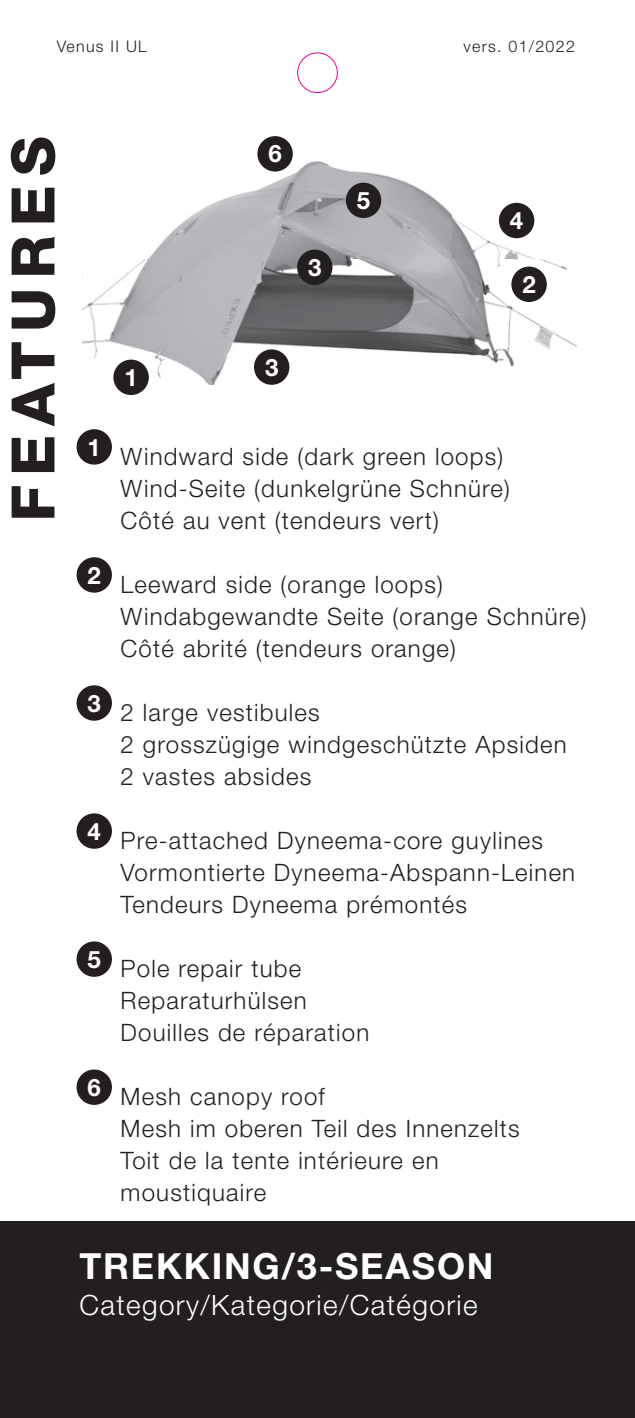
<style>
.page{position:relative;width:635px;height:1418px;background:#fff}
.page>*{position:absolute;margin:0;border:0;box-sizing:border-box;transform-origin:0 0}
.t1{font:800 60px "Helvetica Neue LT";letter-spacing:.15em;color:#231f20}
.t2{font:700 36px "Helvetica Neue LT";letter-spacing:.05em;color:#fff}
.t3{font:300 28px "Helvetica Neue LT";letter-spacing:.05em;color:#fff}
.t4{font:300 24px/32px "Helvetica Neue LT";letter-spacing:.05em;color:#231f20}
.t5{font:700 24px "Helvetica Neue LT";color:#fff}
.t6{font:300 16px "Helvetica Neue LT";letter-spacing:.08em;color:#231f20}
</style>
<div class="page">
<div style="left:77px;top:429px;width:35px;height:35px;background:#231f20;border-radius:50%"></div>
<div style="left:77px;top:557px;width:35px;height:35px;background:#231f20;border-radius:50%"></div>
<div style="left:77px;top:685px;width:35px;height:35px;background:#231f20;border-radius:50%"></div>
<div style="left:77px;top:813px;width:35px;height:35px;background:#231f20;border-radius:50%"></div>
<div style="left:77px;top:941px;width:35px;height:35px;background:#231f20;border-radius:50%"></div>
<div style="left:77px;top:1069px;width:35px;height:35px;background:#231f20;border-radius:50%"></div>
<div style="left:0;top:1221px;width:635px;height:196px;background:#231f20"></div>
<img style="left:82px;top:136px;width:494px;height:248px">
<div style="left:113px;top:359px;width:36px;height:36px;background:#231f20;border-radius:50%"></div>
<div style="left:511px;top:266px;width:36px;height:36px;background:#231f20;border-radius:50%"></div>
<div style="left:254px;top:349px;width:35px;height:36px;background:#231f20;border-radius:50%"></div>
<div style="left:499px;top:203px;width:35px;height:35px;background:#231f20;border-radius:50%"></div>
<div style="left:346px;top:183px;width:35px;height:35px;background:#231f20;border-radius:50%"></div>
<div style="left:257px;top:136px;width:36px;height:35px;background:#231f20;border-radius:50%"></div>
<div style="left:297px;top:249px;width:35px;height:36px;background:#231f20;border-radius:50%"></div>
<div style="left:297px;top:52px;width:41px;height:41px;border:1px solid #ed028c;border-radius:50%"></div>
<p class="t6" style="left:57px;top:37px;width:92px">Venus II UL</p>
<p class="t6" style="left:463px;top:37px;width:113px">vers. 01/2022</p>
<h1 class="t1" style="left:-3px;top:521px;width:387px;rotate:-90deg">FEATURES</h1>
<p class="t5" style="left:124px;top:362px;width:15px">1</p>
<p class="t5" style="left:268px;top:139px;width:15px">6</p>
<p class="t5" style="left:308px;top:252px;width:15px">3</p>
<p class="t5" style="left:265px;top:352px;width:15px">3</p>
<p class="t5" style="left:357px;top:185px;width:15px">5</p>
<p class="t5" style="left:510px;top:206px;width:15px">4</p>
<p class="t5" style="left:522px;top:269px;width:15px">2</p>
<p class="t4" style="left:121px;top:439px;width:391px;text-indent:-33px"><sup>1</sup> Windward side (dark green loops)<br>Wind-Seite (dunkelgrüne Schnüre)<br>Côté au vent (tendeurs vert)</p>
<p class="t4" style="left:121px;top:567px;width:468px;text-indent:-33px"><sup>2</sup> Leeward side (orange loops)<br>Windabgewandte Seite (orange Schnüre)<br>Côté abrité (tendeurs orange)</p>
<p class="t4" style="left:121px;top:695px;width:448px;text-indent:-33px"><sup>3</sup> 2 large vestibules<br>2 grosszügige windgeschützte Apsiden<br>2 vastes absides</p>
<p class="t4" style="left:121px;top:823px;width:456px;text-indent:-33px"><sup>4</sup> Pre-attached Dyneema-core guylines<br>Vormontierte Dyneema-Abspann-Leinen<br>Tendeurs Dyneema prémontés</p>
<p class="t4" style="left:121px;top:951px;width:250px;text-indent:-33px"><sup>5</sup> Pole repair tube<br>Reparaturhülsen<br>Douilles de réparation</p>
<p class="t4" style="left:121px;top:1079px;width:401px;text-indent:-33px"><sup>6</sup> Mesh canopy roof<br>Mesh im oberen Teil des Innenzelts<br>Toit de la tente intérieure en moustiquaire</p>
<h2 class="t2" style="left:79px;top:1243px;width:416px">TREKKING/3-SEASON</h2>
<p class="t3" style="left:79px;top:1287px;width:400px">Category/Kategorie/Catégorie</p>
</div>
